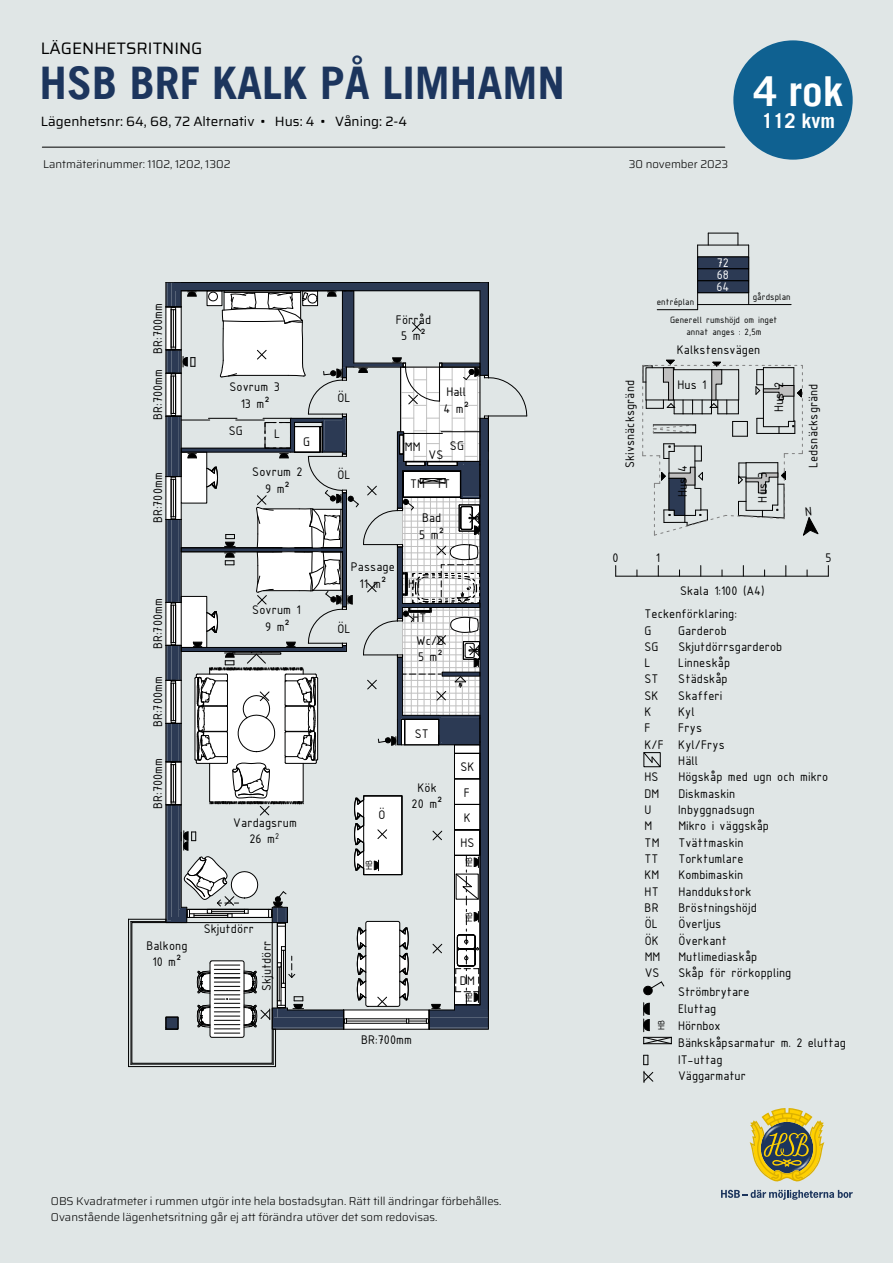
<style>
.page{position:relative;width:893px;height:1263px;background:#e0e6e6}
.page>*{position:absolute;margin:0;border:0;box-sizing:border-box;transform-origin:0 0}
.t1{font:700 45px "Trade Gothic LT";color:#1c355d}
.t2{font:700 41.4px "Trade Gothic LT";color:#feffff}
.t3{font:700 20.25px "Trade Gothic LT";color:#feffff}
.t4{font:16.65px "Saira";color:#000}
.t5{font:13.5px/16.4px "ISOCPEUR";letter-spacing:.005em;color:#000;text-align:center}
.t6{font:13.5px "Saira";color:#000}
.t7{font:13.5px/12px "ISOCPEUR";color:#feffff}
.t8{font:100 11.25px/16.4px "Saira";color:#000}
.t9{font:9.9px/12px "ISOCPEUR";letter-spacing:.005em;color:#000;text-align:center}
.t10{font:9.75px "ISOCPEUR";letter-spacing:.005em;color:#000}
</style>
<div class="page">
<div style="left:733px;top:40px;width:120px;height:120px;background:#0f6191;border-radius:50%"></div>
<svg style="left:750px;top:1108px;width:74px;height:74px"></svg>
<svg style="left:721px;top:1190px;width:132px;height:10px"></svg>
<img style="left:761px;top:1122px;width:52px;height:54px">
<div style="left:132px;top:922px;width:140px;height:142px;border:1px solid #000"></div>
<hr style="left:129px;top:919px;width:37px;height:1px;background:#000">
<hr style="left:131px;top:921px;width:35px;height:1px;background:#000">
<hr style="left:128px;top:919px;width:1px;height:148px;background:#000">
<hr style="left:131px;top:922px;width:1px;height:142px;background:#000">
<hr style="left:129px;top:1066px;width:146px;height:1px;background:#000">
<hr style="left:131px;top:1064px;width:142px;height:1px;background:#000">
<hr style="left:275px;top:1029px;width:1px;height:38px;background:#000">
<hr style="left:273px;top:1029px;width:1px;height:35px;background:#000">
<hr style="left:616px;top:576px;width:212px;height:1px;background:#000">
<hr style="left:698px;top:245px;width:51px;height:1px;background:#000">
<hr style="left:708px;top:233px;width:30px;height:1px;background:#000">
<svg style="left:738px;top:233px;width:1px;height:12px"></svg>
<svg style="left:708px;top:233px;width:1px;height:12px"></svg>
<hr style="left:748px;top:245px;width:1px;height:60px;background:#000">
<hr style="left:697px;top:245px;width:1px;height:60px;background:#000">
<hr style="left:698px;top:304px;width:93px;height:1px;background:#000">
<hr style="left:657px;top:309px;width:41px;height:1px;background:#000">
<div style="left:698px;top:257px;width:51px;height:12px;background:#2c3a54"></div>
<div style="left:697px;top:257px;width:52px;height:12px;border:1px solid #000"></div>
<div style="left:698px;top:269px;width:51px;height:12px;background:#2c3a54"></div>
<div style="left:697px;top:269px;width:52px;height:12px;border:1px solid #000"></div>
<div style="left:698px;top:281px;width:51px;height:12px;background:#2c3a54"></div>
<div style="left:697px;top:281px;width:52px;height:12px;border:1px solid #000"></div>
<hr style="left:42px;top:147px;width:683px;height:1px;background:#000">
<svg style="left:643px;top:752px;width:18px;height:16px"></svg>
<div style="left:643px;top:752px;width:17px;height:15px;border:1px solid #000"></div>
<svg style="left:165px;top:282px;width:362px;height:756px"></svg>
<svg style="left:643px;top:1071px;width:11px;height:11px"></svg>
<svg style="left:643px;top:1055px;width:6px;height:10px"></svg>
<svg style="left:643px;top:981px;width:21px;height:14px"></svg>
<svg style="left:643px;top:1003px;width:29px;height:41px"></svg>
<svg style="left:642px;top:359px;width:177px;height:177px"></svg>
<p class="t4" style="left:41px;top:36px;width:163px">LÄGENHETSRITNING</p>
<h1 class="t1" style="left:40px;top:55px;width:527px">HSB BRF KALK PÅ LIMHAMN</h1>
<h2 class="t2" style="left:754px;top:65px;width:91px">4 rok</h2>
<p class="t6" style="left:41px;top:111px;width:368px">Lägenhetsnr: 64, 68, 72 Alternativ • Hus: 4 • Våning: 2-4</p>
<h3 class="t3" style="left:762px;top:109px;width:75px">112 kvm</h3>
<p class="t8" style="left:43px;top:155px;width:189px">Lantmäterinummer: 1102, 1202, 1302</p>
<p class="t8" style="left:629px;top:155px;width:101px">30 november 2023</p>
<p class="t5" style="left:149px;top:354px;width:52px;rotate:-90deg">BR:700mm</p>
<p class="t5" style="left:149px;top:420px;width:52px;rotate:-90deg">BR:700mm</p>
<p class="t5" style="left:149px;top:523px;width:52px;rotate:-90deg">BR:700mm</p>
<p class="t5" style="left:149px;top:649px;width:52px;rotate:-90deg">BR:700mm</p>
<p class="t5" style="left:149px;top:727px;width:52px;rotate:-90deg">BR:700mm</p>
<p class="t5" style="left:149px;top:809px;width:52px;rotate:-90deg">BR:700mm</p>
<p class="t5" style="left:229px;top:378px;width:52px">Sovrum 3<br>13 m²</p>
<p class="t5" style="left:229px;top:422px;width:15px">SG</p>
<p class="t5" style="left:274px;top:425px;width:8px">L</p>
<p class="t5" style="left:303px;top:433px;width:8px">G</p>
<p class="t5" style="left:252px;top:463px;width:52px">Sovrum 2<br>9 m²</p>
<p class="t5" style="left:252px;top:601px;width:50px">Sovrum 1<br>9 m²</p>
<p class="t5" style="left:233px;top:814px;width:65px">Vardagsrum<br>26 m<sup>2</sup></p>
<p class="t5" style="left:146px;top:937px;width:43px">Balkong<br>10 m²</p>
<p class="t5" style="left:204px;top:920px;width:52px">Skjutdörr</p>
<p class="t5" style="left:258px;top:991px;width:52px;rotate:-90deg">Skjutdörr</p>
<p class="t5" style="left:338px;top:389px;width:15px">ÖL</p>
<p class="t5" style="left:338px;top:466px;width:15px">ÖL</p>
<p class="t5" style="left:396px;top:311px;width:37px">Förråd<br>5 m²</p>
<p class="t5" style="left:444px;top:383px;width:27px;text-align:left">Hall<br>4 m²</p>
<p class="t5" style="left:405px;top:438px;width:17px">MM</p>
<p class="t5" style="left:450px;top:437px;width:15px">SG</p>
<p class="t5" style="left:429px;top:446px;width:16px">VS</p>
<p class="t5" style="left:410px;top:475px;width:41px">TM TT</p>
<p class="t5" style="left:419px;top:509px;width:26px;text-align:left">Bad<br>5 m²</p>
<p class="t5" style="left:351px;top:558px;width:46px">Passage<br>11 m²</p>
<p class="t5" style="left:338px;top:620px;width:15px">ÖL</p>
<p class="t5" style="left:408px;top:575px;width:15px">HT</p>
<p class="t5" style="left:412px;top:609px;width:15px">HT</p>
<p class="t5" style="left:416px;top:632px;width:30px;text-align:left">Wc/D<br>5 m²</p>
<p class="t5" style="left:379px;top:806px;width:8px">Ö</p>
<p class="t10" style="left:363px;top:870px;width:12px;rotate:-90deg">HB</p>
<p class="t5" style="left:415px;top:725px;width:15px">ST</p>
<p class="t5" style="left:412px;top:779px;width:32px">Kök<br>20 m²</p>
<p class="t5" style="left:460px;top:753px;width:15px;line-height:25.5px;text-align:left">SK<br>F<br>K<br>HS</p>
<p class="t10" style="left:463px;top:867px;width:12px;rotate:-90deg">HB</p>
<p class="t10" style="left:463px;top:922px;width:12px;rotate:-90deg">HB</p>
<p class="t5" style="left:460px;top:972px;width:16px">DM</p>
<p class="t7" style="left:717px;top:256px;width:14px">72<br>68</p>
<p class="t7" style="left:716px;top:280px;width:15px">64</p>
<p class="t10" style="left:657px;top:295px;width:39px">entréplan</p>
<p class="t10" style="left:753px;top:291px;width:39px">gårdsplan</p>
<p class="t9" style="left:670px;top:313px;width:109px">Generell rumshöjd om inget annat anges : 2,5m</p>
<p class="t5" style="left:677px;top:341px;width:85px">Kalkstensvägen</p>
<p class="t5" style="left:621px;top:468px;width:90px;rotate:-90deg">Skivsnäcksgränd</p>
<p class="t5" style="left:677px;top:376px;width:31px">Hus 1</p>
<p class="t5" style="left:770px;top:412px;width:32px;rotate:-90deg">Hus 2</p>
<p class="t5" style="left:754px;top:503px;width:32px;rotate:-90deg">Hus 3</p>
<p class="t5" style="left:674px;top:497px;width:33px;rotate:-90deg">Hus 4</p>
<p class="t5" style="left:804px;top:468px;width:86px;rotate:-90deg">Ledsnäcksgränd</p>
<p class="t5" style="left:613px;top:549px;width:8px">0</p>
<p class="t5" style="left:656px;top:549px;width:6px">1</p>
<p class="t5" style="left:825px;top:549px;width:8px">5</p>
<p class="t5" style="left:680px;top:582px;width:86px">Skala 1:100 (A4)</p>
<p class="t5" style="left:644px;top:605px;width:94px;text-align:left">Teckenförklaring:<br>G</p>
<p class="t5" style="left:678px;top:622px;width:50px">Garderob</p>
<p class="t5" style="left:644px;top:638px;width:16px">SG</p>
<p class="t5" style="left:678px;top:638px;width:106px">Skjutdörrsgarderob</p>
<p class="t5" style="left:644px;top:654px;width:8px">L</p>
<p class="t5" style="left:678px;top:654px;width:53px">Linneskåp</p>
<p class="t5" style="left:644px;top:671px;width:16px">ST</p>
<p class="t5" style="left:678px;top:671px;width:51px">Städskåp</p>
<p class="t5" style="left:644px;top:687px;width:16px">SK</p>
<p class="t5" style="left:678px;top:687px;width:46px">Skafferi</p>
<p class="t5" style="left:644px;top:703px;width:8px">K</p>
<p class="t5" style="left:678px;top:703px;width:18px">Kyl</p>
<p class="t5" style="left:644px;top:719px;width:8px">F</p>
<p class="t5" style="left:678px;top:719px;width:25px">Frys</p>
<p class="t5" style="left:644px;top:736px;width:82px">K/F Kyl/Frys</p>
<p class="t5" style="left:678px;top:752px;width:22px">Häll</p>
<p class="t5" style="left:644px;top:768px;width:16px">HS</p>
<p class="t5" style="left:678px;top:768px;width:151px">Högskåp med ugn och mikro</p>
<p class="t5" style="left:644px;top:785px;width:16px">DM</p>
<p class="t5" style="left:678px;top:785px;width:58px">Diskmaskin</p>
<p class="t5" style="left:644px;top:801px;width:8px">U</p>
<p class="t5" style="left:678px;top:801px;width:78px">Inbyggnadsugn</p>
<p class="t5" style="left:644px;top:817px;width:9px">M</p>
<p class="t5" style="left:678px;top:817px;width:92px">Mikro i väggskåp</p>
<p class="t5" style="left:644px;top:834px;width:16px">TM</p>
<p class="t5" style="left:678px;top:834px;width:67px">Tvättmaskin</p>
<p class="t5" style="left:644px;top:850px;width:16px">TT</p>
<p class="t5" style="left:678px;top:850px;width:67px">Torktumlare</p>
<p class="t5" style="left:644px;top:866px;width:16px">KM</p>
<p class="t5" style="left:678px;top:866px;width:66px">Kombimaskin</p>
<p class="t5" style="left:645px;top:883px;width:16px">HT</p>
<p class="t5" style="left:678px;top:883px;width:75px">Handdukstork</p>
<p class="t5" style="left:645px;top:899px;width:16px">BR</p>
<p class="t5" style="left:678px;top:899px;width:80px">Bröstningshöjd</p>
<p class="t5" style="left:645px;top:915px;width:15px">ÖL</p>
<p class="t5" style="left:678px;top:915px;width:44px">Överljus</p>
<p class="t5" style="left:645px;top:932px;width:16px">ÖK</p>
<p class="t5" style="left:678px;top:932px;width:50px">Överkant</p>
<p class="t5" style="left:645px;top:948px;width:17px">MM</p>
<p class="t5" style="left:678px;top:948px;width:80px">Mutlimediaskåp</p>
<p class="t5" style="left:645px;top:964px;width:16px">VS</p>
<p class="t5" style="left:678px;top:964px;width:114px">Skåp för rörkoppling</p>
<p class="t5" style="left:361px;top:1031px;width:52px">BR:700mm</p>
<p class="t10" style="left:463px;top:1002px;width:12px;rotate:-90deg">HB</p>
<p class="t5" style="left:678px;top:983px;width:169px;line-height:16.8px;text-align:left">Strömbrytare<br>Eluttag<br>Hörnbox<br>Bänkskåpsarmatur m. 2 eluttag<br>IT-uttag<br>Väggarmatur</p>
<p class="t10" style="left:655px;top:1030px;width:12px;rotate:-90deg">HB</p>
<p class="t8" style="left:51px;top:1192px;width:452px">OBS Kvadratmeter i rummen utgör inte hela bostadsytan. Rätt till ändringar förbehålles.<br>Ovanstående lägenhetsritning går ej att förändra utöver det som redovisas.</p>
</div>
